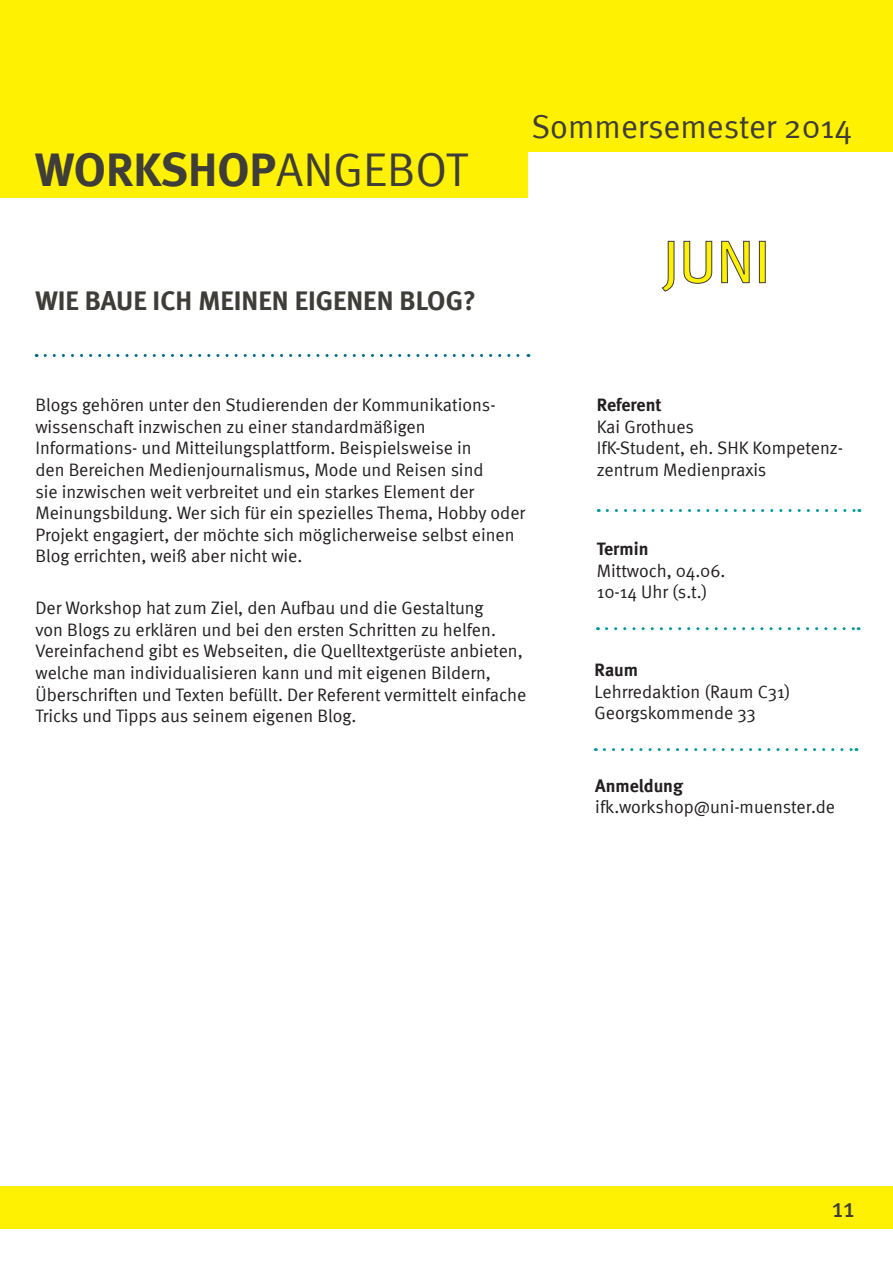
<style>
.page{position:relative;width:893px;height:1263px;background:#fff}
.page>*{position:absolute;margin:0;border:0;box-sizing:border-box;transform-origin:0 0}
.t1{font:60px "Meta";color:#fff101}
.t2{font:700 47.25px "Meta";color:#3e3d39}
.t3{font:33px "Meta Normal";color:#3e3d39}
.t4{font:700 27px "Meta";color:#3e3d39}
.t5{font:27px "Meta";color:#3e3d39}
.t6{font:18px/21.6px "Meta Normal";color:#231f20}
.t7{font:700 18px "Meta";color:#231f20}
.s1{font-family:"Meta Normal";font-weight:400}
</style>
<div class="page">
<div style="left:0;top:0;width:893px;height:198px;background:#fff101"></div>
<div style="left:528px;top:153px;width:365px;height:60px;background:#fff"></div>
<div style="left:0;top:1186px;width:893px;height:43px;background:#fff101"></div>
<svg style="left:45px;top:354px;width:484px;height:3px"></svg>
<svg style="left:607px;top:509px;width:253px;height:3px"></svg>
<svg style="left:606px;top:627px;width:253px;height:3px"></svg>
<svg style="left:604px;top:748px;width:253px;height:3px"></svg>
<svg style="left:662px;top:241px;width:13px;height:51px"></svg>
<svg style="left:683px;top:241px;width:29px;height:43px"></svg>
<svg style="left:721px;top:241px;width:29px;height:42px"></svg>
<div style="left:759px;top:241px;width:6px;height:42px;border:1px solid #3e3d39"></div>
<p class="t2" style="left:35px;top:142px;width:434px">WORKSHOP<span class="s1">ANGEBOT</span></p>
<p class="t4" style="left:35px;top:284px;width:442px">WIE BAUE ICH MEINEN EIGENEN BLOG?</p>
<p class="t3" style="left:531px;top:108px;width:322px">Sommersemester 2014</p>
<p class="t1" style="left:663px;top:227px;width:109px">JUNI</p>
<p class="t6" style="left:35px;top:394px;width:491px">Blogs gehören unter den Studierenden der Kommunikations&shy;wissenschaft inzwischen zu einer standardmäßigen Informations- und Mitteilungsplattform. Beispielsweise in<br>den Bereichen Medienjournalismus, Mode und Reisen sind<br>sie inzwischen weit verbreitet und ein starkes Element der Meinungsbildung. Wer sich für ein spezielles Thema, Hobby oder Projekt engagiert, der möchte sich möglicherweise selbst einen Blog errichten, weiß aber nicht wie.</p>
<p class="t6" style="left:35px;top:597px;width:492px">Der Workshop hat zum Ziel, den Aufbau und die Gestaltung<br>von Blogs zu erklären und bei den ersten Schritten zu helfen.<br>Vereinfachend gibt es Webseiten, die Quelltextgerüste anbieten, welche man individualisieren kann und mit eigenen Bildern, Überschriften und Texten befüllt. Der Referent vermittelt einfache Tricks und Tipps aus seinem eigenen Blog.</p>
<p class="t7" style="left:597px;top:394px;width:66px">Referent</p>
<p class="t6" style="left:597px;top:416px;width:248px">Kai Grothues<br>IfK-Student, eh. SHK Kompetenz&shy;zentrum Medienpraxis</p>
<p class="t7" style="left:597px;top:538px;width:53px">Termin</p>
<p class="t6" style="left:597px;top:559px;width:130px">Mittwoch, 04.06.</p>
<p class="t6" style="left:597px;top:581px;width:112px">10-14 Uhr (s.t.)</p>
<p class="t7" style="left:595px;top:659px;width:45px">Raum</p>
<p class="t6" style="left:595px;top:680px;width:197px">Lehrredaktion (Raum C31)</p>
<p class="t6" style="left:595px;top:702px;width:163px">Georgskommende 33</p>
<p class="t7" style="left:595px;top:774px;width:89px">Anmeldung</p>
<p class="t6" style="left:595px;top:796px;width:241px">ifk.workshop@uni-muenster.de</p>
<p class="t5" style="left:832px;top:1192px;width:24px">11</p>
</div>
